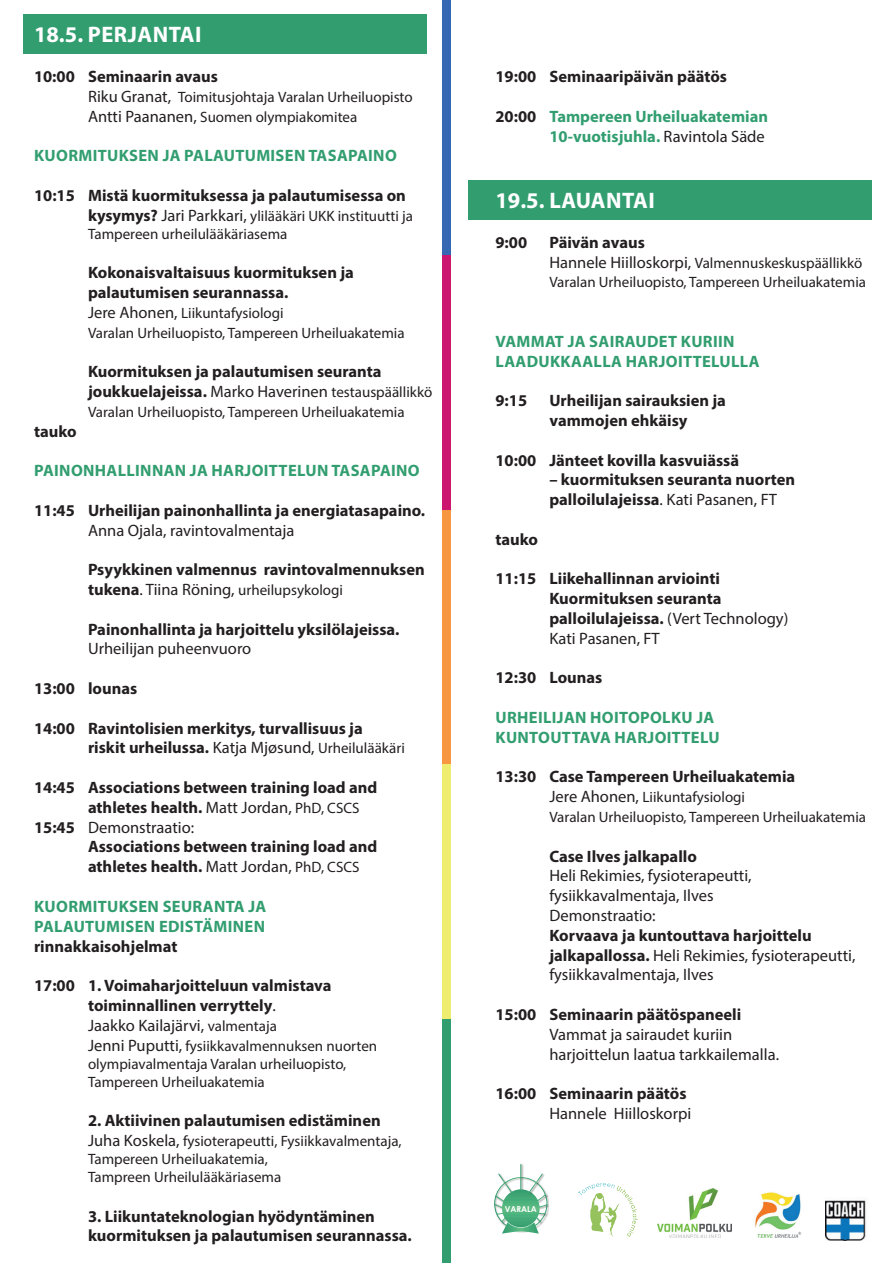
<style>
.page{position:relative;width:893px;height:1263px;background:#fff}
.page>*{position:absolute;margin:0;border:0;box-sizing:border-box;transform-origin:0 0}
.t1{font:700 22.5px "Myriad Pro";letter-spacing:.02em;color:#fff}
.t2{font:700 16.5px/19.8px "Myriad Pro";color:#231f20}
.t3{font:16.5px/19.8px "Myriad Pro";color:#231f20}
.t4{font:700 16.5px/19.8px "Myriad Pro";letter-spacing:.02em;color:#329e70}
.t5{font:700 16.5px/19.8px "Myriad Pro";color:#329e70;text-align:right}
.t6{font:15px/18px "Myriad Pro";color:#231f20}
.t7{font:700 8.1px "Century Gothic";color:#fff}
.s1{font-size:16.5px}
.s2{font-weight:700;font-size:16.5px}
.s3{font-weight:400}
.s4{font-weight:400;font-size:15px}
.s5{font-weight:700}
.s6{color:#231f20}
.s7{font-weight:400;color:#231f20}
</style>
<div class="page">
<img style="left:658px;top:1189px;width:73px;height:48px">
<svg style="left:494px;top:1164px;width:55px;height:69px"></svg>
<img style="left:755px;top:1192px;width:46px;height:45px">
<img style="left:578px;top:1183px;width:60px;height:53px">
<div style="left:442px;top:509px;width:9px;height:255px;background:#f79742"></div>
<div style="left:442px;top:1019px;width:9px;height:244px;background:#329e70"></div>
<div style="left:442px;top:764px;width:9px;height:255px;background:#efed70"></div>
<div style="left:442px;top:0;width:9px;height:255px;background:#3667b2"></div>
<div style="left:442px;top:255px;width:9px;height:254px;background:#cb156f"></div>
<img style="left:825px;top:1200px;width:41px;height:41px">
<div style="left:23px;top:15px;width:404px;height:39px;background:#329e70"></div>
<div style="left:468px;top:181px;width:404px;height:39px;background:#329e70"></div>
<h1 class="t1" style="left:34px;top:20px;width:169px">18.5. PERJANTAI</h1>
<p class="t2" style="left:34px;top:66px;width:185px">10:00 Seminaarin avaus</p>
<p class="t6" style="left:88px;top:87px;width:326px;line-height:19.8px"><span class="s1">Riku Granat,</span> Toimitusjohtaja Varalan Urheiluopisto<br><span class="s1">Antti Paananen,</span> Suomen olympiakomitea</p>
<p class="t4" style="left:34px;top:145px;width:364px">KUORMITUKSEN JA PALAUTUMISEN TASAPAINO</p>
<p class="t2" style="left:34px;top:185px;width:373px">10:15 Mistä kuormituksessa ja palautumisessa on</p>
<p class="t6" style="left:88px;top:206px;width:326px"><span class="s2">kysymys?</span> <span class="s1">Jari Parkkari,</span> ylilääkäri UKK instituutti ja<br>Tampereen urheilulääkäriasema</p>
<p class="t2" style="left:88px;top:262px;width:267px">Kokonaisvaltaisuus kuormituksen ja palautumisen seurannassa.</p>
<p class="t6" style="left:88px;top:303px;width:318px;line-height:19.8px"><span class="s1">Jere Ahonen,</span> Liikuntafysiologi<br>Varalan Urheiluopisto, Tampereen Urheiluakatemia</p>
<p class="t2" style="left:88px;top:361px;width:346px">Kuormituksen ja palautumisen seuranta joukkuelajeissa. <span class="s3">Marko Haverinen</span> <span class="s4">testauspäällikkö</span></p>
<p class="t6" style="left:88px;top:403px;width:318px">Varalan Urheiluopisto, Tampereen Urheiluakatemia</p>
<p class="t2" style="left:34px;top:421px;width:44px">tauko</p>
<p class="t4" style="left:34px;top:460px;width:387px">PAINONHALLINNAN JA HARJOITTELUN TASAPAINO</p>
<p class="t2" style="left:34px;top:500px;width:393px">11:45 Urheilijan painonhallinta ja energiatasapaino.</p>
<p class="t3" style="left:88px;top:520px;width:208px">Anna Ojala, ravintovalmentaja</p>
<p class="t2" style="left:88px;top:559px;width:338px">Psyykkinen valmennus ravintovalmennuksen</p>
<p class="t6" style="left:88px;top:581px;width:256px"><span class="s2">tukena</span><span class="s1">. Tiina Röning,</span> urheilupsykologi</p>
<p class="t2" style="left:88px;top:619px;width:313px">Painonhallinta ja harjoittelu yksilölajeissa.</p>
<p class="t3" style="left:88px;top:639px;width:165px">Urheilijan puheenvuoro</p>
<p class="t2" style="left:34px;top:678px;width:105px">13:00 lounas</p>
<p class="t2" style="left:88px;top:718px;width:318px;text-indent:-54px">14:00 Ravintolisien merkitys, turvallisuus ja<br>riskit urheilussa. <span class="s3">Katja Mjøsund,</span> <span class="s4">Urheilulääkäri</span></p>
<p class="t2" style="left:34px;top:777px;width:345px">14:45 Associations between training load and</p>
<p class="t2" style="left:88px;top:797px;width:273px">athletes health. <span class="s3">Matt Jordan,</span> <span class="s4">PhD, CSCS</span></p>
<p class="t3" style="left:34px;top:817px;width:162px"><span class="s5">15:45</span> Demonstraatio:</p>
<p class="t2" style="left:88px;top:836px;width:291px">Associations between training load and</p>
<p class="t2" style="left:88px;top:856px;width:273px">athletes health. <span class="s3">Matt Jordan,</span> <span class="s4">PhD, CSCS</span></p>
<p class="t4" style="left:34px;top:896px;width:234px">KUORMITUKSEN SEURANTA JA<br>PALAUTUMISEN EDISTÄMINEN</p>
<p class="t2" style="left:34px;top:935px;width:145px">rinnakkaisohjelmat</p>
<p class="t2" style="left:34px;top:975px;width:299px;text-align:center">17:00 1. Voimaharjoitteluun valmistava toiminnallinen verryttely<span class="s3">.<br>Jaakko Kailajärvi,</span> <span class="s4">valmentaja</span></p>
<p class="t6" style="left:88px;top:1036px;width:291px"><span class="s1">Jenni Puputti,</span> fysiikkavalmennuksen nuorten olympiavalmentaja Varalan urheiluopisto,<br>Tampereen Urheiluakatemia</p>
<p class="t2" style="left:88px;top:1110px;width:294px">2. Aktiivinen palautumisen edistäminen</p>
<p class="t6" style="left:88px;top:1132px;width:315px"><span class="s1">Juha Koskela,</span> fysioterapeutti, Fysiikkavalmentaja,<br>Tampereen Urheiluakatemia,<br>Tampreen Urheilulääkäriasema</p>
<p class="t2" style="left:88px;top:1205px;width:325px">3. Liikuntateknologian hyödyntäminen kuormituksen ja palautumisen seurannassa.</p>
<p class="t2" style="left:495px;top:66px;width:233px">19:00 Seminaaripäivän päätös</p>
<p class="t5" style="left:495px;top:106px;width:274px"><span class="s6">20:00</span> Tampereen Urheiluakatemian<br>10-vuotisjuhla. <span class="s7">Ravintola Säde</span></p>
<h1 class="t1" style="left:495px;top:186px;width:161px">19.5. LAUANTAI</h1>
<p class="t2" style="left:495px;top:232px;width:33px">9:00</p>
<p class="t2" style="left:549px;top:232px;width:97px">Päivän avaus</p>
<p class="t6" style="left:549px;top:252px;width:318px;line-height:19.8px"><span class="s1">Hannele Hiilloskorpi,</span> Valmennuskeskuspäällikkö<br>Varalan Urheiluopisto, Tampereen Urheiluakatemia</p>
<p class="t4" style="left:496px;top:331px;width:266px">VAMMAT JA SAIRAUDET KURIIN<br>LAADUKKAALLA HARJOITTELULLA</p>
<p class="t2" style="left:495px;top:390px;width:33px">9:15</p>
<p class="t2" style="left:549px;top:390px;width:178px">Urheilijan sairauksien ja vammojen ehkäisy</p>
<p class="t2" style="left:495px;top:450px;width:245px">10:00 Jänteet kovilla kasvuiässä</p>
<p class="t2" style="left:549px;top:469px;width:247px">– kuormituksen seuranta nuorten palloilulajeissa<span class="s3">. Kati Pasanen, FT</span></p>
<p class="t2" style="left:495px;top:529px;width:44px">tauko</p>
<p class="t2" style="left:549px;top:568px;width:241px;text-indent:-54px">11:15 Liikehallinnan arviointi<br>Kuormituksen seuranta palloilulajeissa. <span class="s3">(Vert Technology)<br>Kati Pasanen, FT</span></p>
<p class="t2" style="left:495px;top:667px;width:108px">12:30 Lounas</p>
<p class="t4" style="left:496px;top:707px;width:226px">URHEILIJAN HOITOPOLKU JA<br>KUNTOUTTAVA HARJOITTELU</p>
<p class="t2" style="left:495px;top:766px;width:301px">13:30 Case Tampereen Urheiluakatemia</p>
<p class="t6" style="left:549px;top:787px;width:318px;line-height:19.8px"><span class="s1">Jere Ahonen,</span> Liikuntafysiologi<br>Varalan Urheiluopisto, Tampereen Urheiluakatemia</p>
<p class="t2" style="left:549px;top:846px;width:149px">Case Ilves jalkapallo</p>
<p class="t3" style="left:549px;top:866px;width:204px">Heli Rekimies, fysioterapeutti, fysiikkavalmentaja, Ilves<br>Demonstraatio:</p>
<p class="t3" style="left:549px;top:925px;width:308px"><span class="s5">Korvaava ja kuntouttava harjoittelu jalkapallossa.</span> Heli Rekimies, fysioterapeutti, fysiikkavalmentaja, Ilves</p>
<p class="t2" style="left:495px;top:1004px;width:247px">15:00 Seminaarin päätöspaneeli</p>
<p class="t3" style="left:549px;top:1024px;width:231px">Vammat ja sairaudet kuriin harjoittelun laatua tarkkailemalla.</p>
<p class="t2" style="left:495px;top:1083px;width:193px">16:00 Seminaarin päätös</p>
<p class="t3" style="left:549px;top:1103px;width:143px">Hannele Hiilloskorpi</p>
<p class="t7" style="left:505px;top:1203px;width:34px">VARALA</p>
</div>
